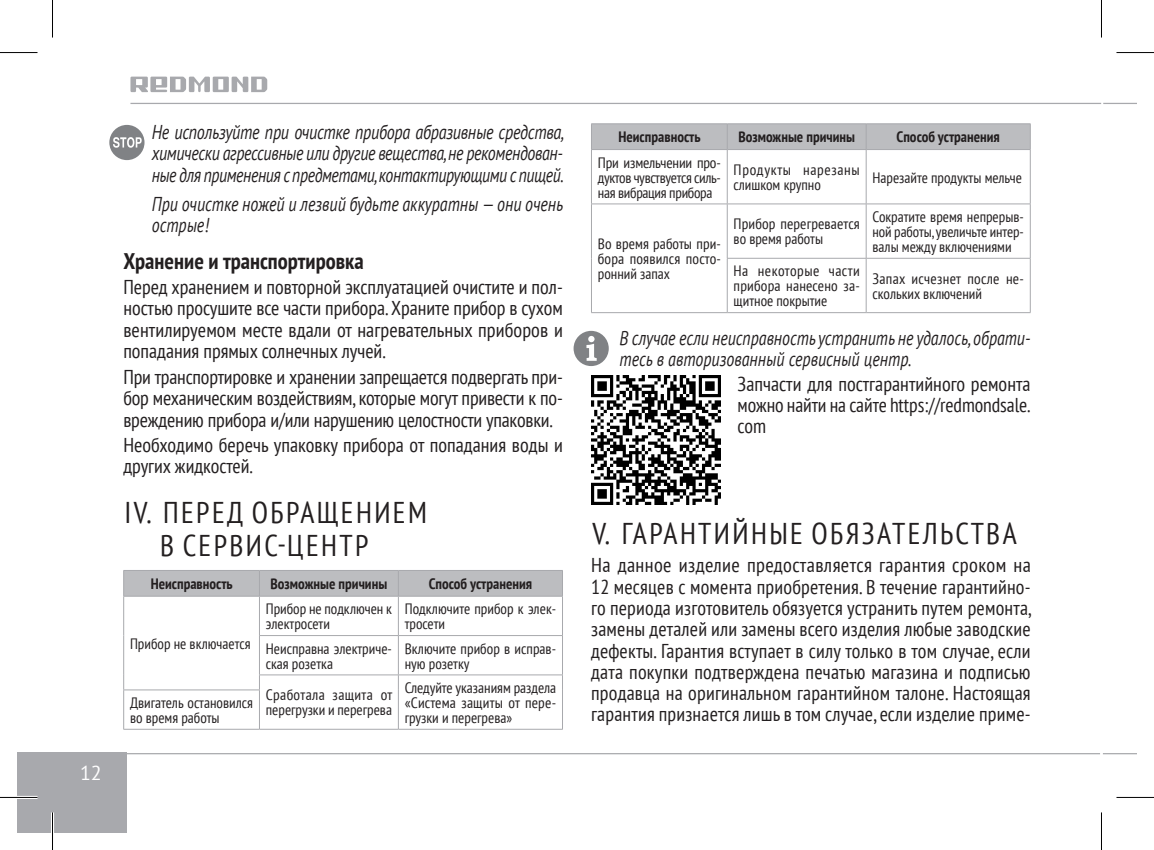
<style>
.page{position:relative;width:1154px;height:850px;background:#fff}
.page>*{position:absolute;margin:0;border:0;box-sizing:border-box;transform-origin:0 0}
.t1{font:condensed 30px/32.5px "PT Sans";letter-spacing:.08em;color:#231f20}
.Heading_2{font:700 condensed 22.5px "PT Sans";color:#231f20}
.t2{font:condensed 20px/21.2px "PT Sans";color:#231f20;text-align:justify}
.Footnote_1{font:italic 20px/21.5px "PT Sans";color:#231f20;text-align:justify;scale:.81 1}
.Footnote_1-2{font:italic 20px/21.5px "PT Sans";color:#231f20;scale:.8 1}
.t3{font:20px "PT Sans";color:#fff}
.Plain_Text{font:condensed 15px/15px "PT Sans";color:#231f20}
.Plain_Text_Header{font:700 condensed 15px "PT Sans";color:#231f20}
.Plain_Text-2{font:condensed 15px/15px "PT Sans";letter-spacing:.045em;color:#231f20}
</style>
<div class="page">
<div style="left:17px;top:752px;width:110px;height:80px;background:#a8a9ad"></div>
<svg style="left:130px;top:77px;width:137px;height:15px"></svg>
<hr style="left:130px;top:103px;width:971px;height:1px;background:#a8a9ad">
<hr style="left:102px;top:752px;width:998px;height:2px;background:#a8a9ad">
<hr style="left:1103px;top:103px;width:34px;height:1px;background:#a8a9ad">
<hr style="left:1103px;top:752px;width:34px;height:2px;background:#a8a9ad">
<hr style="left:123px;top:569px;width:136px;height:1px;background:#a8a9ad">
<hr style="left:259px;top:569px;width:139px;height:1px;background:#a8a9ad">
<hr style="left:398px;top:569px;width:165px;height:1px;background:#a8a9ad">
<div style="left:123px;top:570px;width:440px;height:25px;background:#bcbdc0"></div>
<hr style="left:123px;top:595px;width:136px;height:1px;background:#a8a9ad">
<hr style="left:123px;top:596px;width:1px;height:39px;background:#a8a9ad">
<hr style="left:123px;top:635px;width:1px;height:39px;background:#a8a9ad">
<svg style="left:123px;top:674px;width:1px;height:15px"></svg>
<hr style="left:259px;top:595px;width:139px;height:1px;background:#a8a9ad">
<hr style="left:259px;top:596px;width:1px;height:39px;background:#a8a9ad">
<hr style="left:398px;top:595px;width:165px;height:1px;background:#a8a9ad">
<hr style="left:398px;top:596px;width:1px;height:39px;background:#a8a9ad">
<hr style="left:562px;top:596px;width:1px;height:39px;background:#a8a9ad">
<hr style="left:259px;top:634px;width:139px;height:1px;background:#a8a9ad">
<hr style="left:259px;top:635px;width:1px;height:39px;background:#a8a9ad">
<hr style="left:398px;top:634px;width:165px;height:1px;background:#a8a9ad">
<hr style="left:398px;top:635px;width:1px;height:39px;background:#a8a9ad">
<hr style="left:562px;top:635px;width:1px;height:39px;background:#a8a9ad">
<hr style="left:259px;top:674px;width:139px;height:1px;background:#a8a9ad">
<svg style="left:259px;top:675px;width:1px;height:14px"></svg>
<hr style="left:398px;top:674px;width:165px;height:1px;background:#a8a9ad">
<svg style="left:398px;top:675px;width:1px;height:14px"></svg>
<svg style="left:562px;top:675px;width:1px;height:14px"></svg>
<hr style="left:123px;top:689px;width:137px;height:1px;background:#a8a9ad">
<hr style="left:123px;top:690px;width:1px;height:38px;background:#a8a9ad">
<hr style="left:259px;top:690px;width:1px;height:38px;background:#a8a9ad">
<hr style="left:398px;top:689px;width:1px;height:39px;background:#a8a9ad">
<hr style="left:562px;top:689px;width:1px;height:39px;background:#a8a9ad">
<hr style="left:123px;top:728px;width:136px;height:1px;background:#a8a9ad">
<hr style="left:259px;top:728px;width:139px;height:1px;background:#a8a9ad">
<hr style="left:398px;top:728px;width:165px;height:1px;background:#a8a9ad">
<svg style="left:109px;top:125px;width:35px;height:35px"></svg>
<hr style="left:591px;top:123px;width:136px;height:1px;background:#a8a9ad">
<hr style="left:727px;top:123px;width:139px;height:1px;background:#a8a9ad">
<hr style="left:866px;top:123px;width:164px;height:1px;background:#a8a9ad">
<div style="left:591px;top:124px;width:440px;height:25px;background:#bcbdc0"></div>
<hr style="left:591px;top:149px;width:136px;height:1px;background:#a8a9ad">
<hr style="left:727px;top:149px;width:139px;height:1px;background:#a8a9ad">
<hr style="left:866px;top:149px;width:164px;height:1px;background:#a8a9ad">
<hr style="left:591px;top:150px;width:1px;height:53px;background:#a8a9ad">
<hr style="left:727px;top:150px;width:1px;height:53px;background:#a8a9ad">
<hr style="left:866px;top:150px;width:1px;height:53px;background:#a8a9ad">
<hr style="left:1030px;top:150px;width:1px;height:53px;background:#a8a9ad">
<hr style="left:591px;top:204px;width:1px;height:54px;background:#a8a9ad">
<hr style="left:591px;top:258px;width:1px;height:54px;background:#a8a9ad">
<hr style="left:591px;top:203px;width:136px;height:1px;background:#a8a9ad">
<hr style="left:591px;top:312px;width:136px;height:1px;background:#a8a9ad">
<hr style="left:727px;top:203px;width:139px;height:1px;background:#a8a9ad">
<hr style="left:727px;top:204px;width:1px;height:54px;background:#a8a9ad">
<hr style="left:866px;top:203px;width:164px;height:1px;background:#a8a9ad">
<hr style="left:866px;top:204px;width:1px;height:54px;background:#a8a9ad">
<hr style="left:1030px;top:204px;width:1px;height:54px;background:#a8a9ad">
<hr style="left:727px;top:258px;width:139px;height:1px;background:#a8a9ad">
<hr style="left:727px;top:258px;width:1px;height:54px;background:#a8a9ad">
<hr style="left:866px;top:258px;width:164px;height:1px;background:#a8a9ad">
<hr style="left:866px;top:258px;width:1px;height:54px;background:#a8a9ad">
<hr style="left:1030px;top:258px;width:1px;height:54px;background:#a8a9ad">
<hr style="left:727px;top:312px;width:139px;height:1px;background:#a8a9ad">
<hr style="left:866px;top:312px;width:164px;height:1px;background:#a8a9ad">
<img style="left:591px;top:375px;width:129px;height:129px">
<svg style="left:573px;top:331px;width:36px;height:35px"></svg>
<hr style="left:0;top:795px;width:38px;height:3px;background:#fff">
<hr style="left:51px;top:812px;width:3px;height:37px;background:#fff">
<hr style="left:0;top:52px;width:38px;height:1px;background:#000">
<hr style="left:1116px;top:52px;width:38px;height:1px;background:#000">
<hr style="left:0;top:796px;width:38px;height:1px;background:#000">
<hr style="left:1116px;top:796px;width:38px;height:1px;background:#000">
<hr style="left:52px;top:0;width:1px;height:38px;background:#000">
<hr style="left:52px;top:812px;width:1px;height:37px;background:#000">
<hr style="left:1101px;top:0;width:1px;height:38px;background:#000">
<hr style="left:1101px;top:812px;width:1px;height:37px;background:#000">
<p class="t3" style="left:80px;top:760px;width:23px">12</p>
<p class="Footnote_1" style="left:152px;top:121px;width:511px">Не используйте при очистке прибора абразивные средства, химически агрессивные или другие вещества, не рекомендован&shy;ные для применения с предметами, контактирующими с пищей.</p>
<p class="Footnote_1-2" style="left:152px;top:192px;width:516px">При очистке ножей и лезвий будьте аккуратны — они очень острые!</p>
<p class="Heading_2" style="left:123px;top:246px;width:242px">Хранение и транспортировка</p>
<p class="t2" style="left:123px;top:275px;width:441px">Перед хранением и повторной эксплуатацией очистите и пол&shy;ностью просушите все части прибора. Храните прибор в сухом вентилируемом месте вдали от нагревательных приборов и попадания прямых солнечных лучей.</p>
<p class="t2" style="left:123px;top:365px;width:441px">При транспортировке и хранении запрещается подвергать при&shy;бор механическим воздействиям, которые могут привести к по&shy;вреждению прибора и/или нарушению целостности упаковки.</p>
<p class="t2" style="left:123px;top:433px;width:441px">Необходимо беречь упаковку прибора от попадания воды и других жидкостей.</p>
<p class="t1" style="left:160px;top:495px;width:268px;text-indent:-35px">IV. ПЕРЕД ОБРАЩЕНИЕМ<br>В СЕРВИС-ЦЕНТР</p>
<p class="Plain_Text_Header" style="left:151px;top:573px;width:84px">Неисправность</p>
<p class="Plain_Text_Header" style="left:271px;top:573px;width:118px">Возможные причины</p>
<p class="Plain_Text_Header" style="left:429px;top:573px;width:105px">Способ устранения</p>
<p class="Plain_Text" style="left:130px;top:635px;width:122px">Прибор не включается</p>
<p class="Plain_Text" style="left:130px;top:694px;width:124px">Двигатель остановился во время работы</p>
<p class="Plain_Text" style="left:266px;top:600px;width:128px">Прибор не подключен к электросети</p>
<p class="Plain_Text" style="left:405px;top:600px;width:153px">Подключите прибор к элек&shy;тросети</p>
<p class="Plain_Text" style="left:266px;top:640px;width:128px">Неисправна электриче&shy;ская розетка</p>
<p class="Plain_Text" style="left:405px;top:640px;width:153px">Включите прибор в исправ&shy;ную розетку</p>
<p class="Plain_Text" style="left:266px;top:687px;width:128px">Сработала защита от перегрузки и перегрева</p>
<p class="Plain_Text" style="left:405px;top:679px;width:153px;text-align:justify">Следуйте указаниям раздела «Система защиты от пере&shy;грузки и перегрева»</p>
<p class="Plain_Text_Header" style="left:618px;top:127px;width:84px">Неисправность</p>
<p class="Plain_Text_Header" style="left:738px;top:127px;width:118px">Возможные причины</p>
<p class="Plain_Text_Header" style="left:896px;top:127px;width:105px">Способ устранения</p>
<p class="Plain_Text" style="left:598px;top:154px;width:124px;text-align:justify">При измельчении про&shy;дуктов чувствуется силь&shy;ная вибрация прибора</p>
<p class="Plain_Text-2" style="left:734px;top:162px;width:128px">Продукты нарезаны слишком крупно</p>
<p class="Plain_Text" style="left:872px;top:169px;width:151px">Нарезайте продукты мельче</p>
<p class="Plain_Text" style="left:598px;top:236px;width:124px;text-align:justify">Во время работы при&shy;бора появился посто&shy;ронний запах</p>
<p class="Plain_Text" style="left:734px;top:216px;width:128px">Прибор перегревается во время работы</p>
<p class="Plain_Text" style="left:872px;top:209px;width:153px;text-align:justify">Сократите время непрерыв&shy;ной работы, увеличьте интер&shy;валы между включениями</p>
<p class="Plain_Text" style="left:734px;top:263px;width:128px;text-align:justify">На некоторые части прибора нанесено за&shy;щитное покрытие</p>
<p class="Plain_Text" style="left:872px;top:270px;width:153px">Запах исчезнет после не&shy;скольких включений</p>
<p class="Footnote_1-2" style="left:619px;top:326px;width:515px">В случае если неисправность устранить не удалось, обрати&shy;тесь в авторизованный сервисный центр.</p>
<p class="t2" style="left:738px;top:372px;width:295px">Запчасти для постгарантийного ремонта можно найти на сайте https://redmondsale. com</p>
<p class="t1" style="left:592px;top:516px;width:426px">V. ГАРАНТИЙНЫЕ ОБЯЗАТЕЛЬСТВА</p>
<p class="t2" style="left:591px;top:554px;width:442px">На данное изделие предоставляется гарантия сроком на 12 месяцев с момента приобретения. В течение гарантийно&shy;го периода изготовитель обязуется устранить путем ремонта, замены деталей или замены всего изделия любые заводские дефекты. Гарантия вступает в силу только в том случае, если дата покупки подтверждена печатью магазина и подписью продавца на оригинальном гарантийном талоне. Настоящая гарантия признается лишь в том случае, если изделие приме-</p>
</div>
